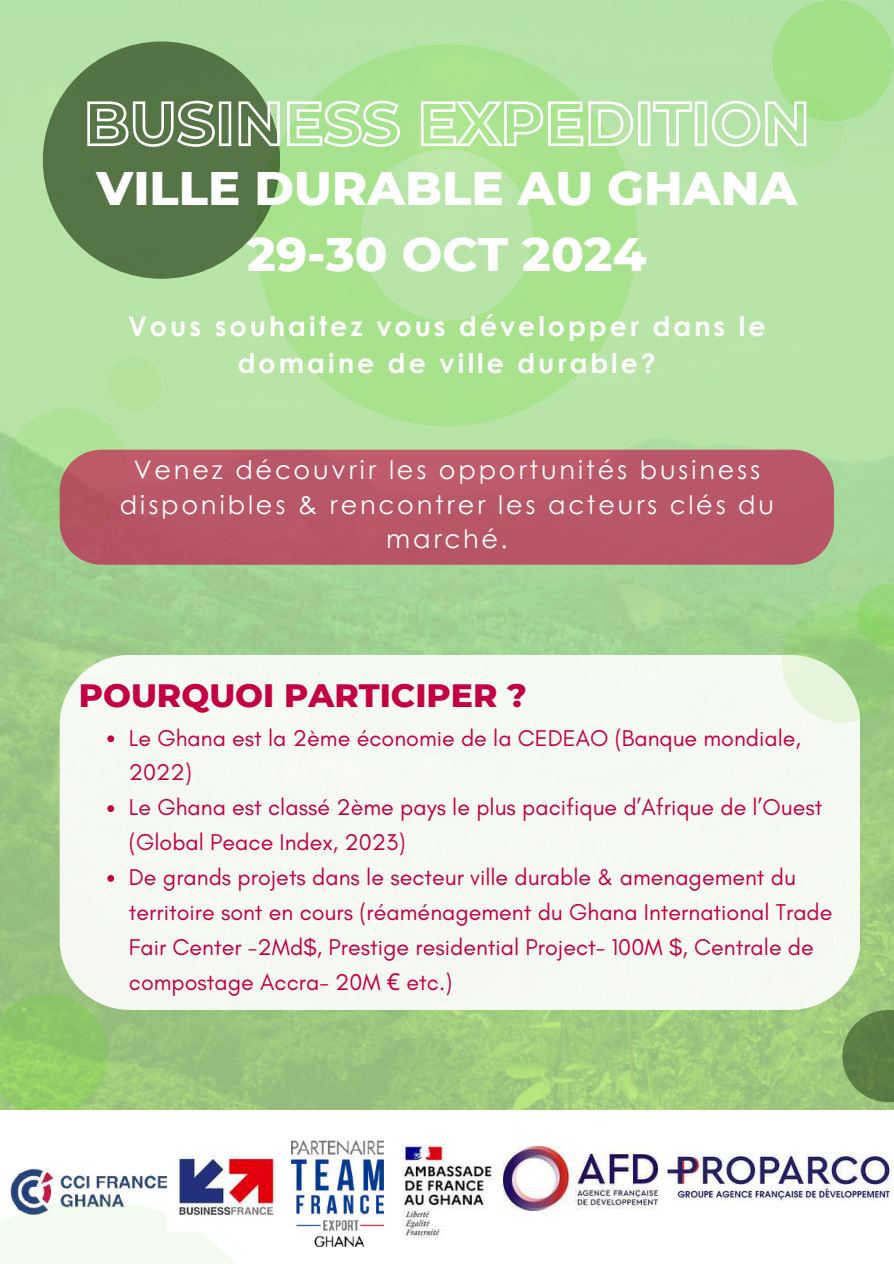
<style>
.page{position:relative;width:894px;height:1264px;background:#fff}
.page>*{position:absolute;margin:0;border:0;box-sizing:border-box;transform-origin:0 0}
.t1{font:800 48px/66.3px "Montserrat";color:#fff;text-align:center}
.t2{font:800 33px "Montserrat";color:#c40044}
.t3{font:700 27px/37.2px "Century Gothic";letter-spacing:.11em;color:#fff;text-align:center}
.t4{font:25.5px/34.8px "Century Gothic";letter-spacing:.11em;color:#fff;text-align:center}
.t5{font:23.25px/34.8px "Glacial Indifference";color:#c40044}
.s1{font-family:"Noto Sans"}
</style>
<div class="page">
<img style="left:0;top:0;width:893px;height:1110px">
<div style="left:108px;top:358px;width:53px;height:53px;background:#b2e29c;border-radius:50%"></div>
<svg style="left:7px;top:408px;width:121px;height:122px;fill:#aee296"></svg>
<div style="left:772px;top:97px;width:70px;height:70px;background:#b0e39e;border-radius:50%"></div>
<div style="left:772px;top:0;width:121px;height:121px;background:#a2e089;border-radius:50%"></div>
<svg style="left:256px;top:44px;width:381px;height:382px;fill:#a9e38e"></svg>
<div style="left:60px;top:655px;width:800px;height:354px;background:#f5f9f2"></div>
<div style="left:43px;top:41px;width:237px;height:238px;background:#557546;border-radius:50%"></div>
<svg style="left:842px;top:1009px;width:51px;height:93px;fill:#5d7e44"></svg>
<svg style="left:87px;top:99px;width:720px;height:49px"></svg>
<div style="left:60px;top:449px;width:773px;height:115px;background:#b85768"></div>
<svg style="left:107px;top:735px;width:7px;height:7px"></svg>
<svg style="left:107px;top:805px;width:7px;height:7px"></svg>
<svg style="left:107px;top:875px;width:7px;height:6px"></svg>
<svg style="left:0;top:994px;width:108px;height:116px"></svg>
<svg style="left:856px;top:584px;width:37px;height:17px"></svg>
<svg style="left:782px;top:601px;width:111px;height:121px"></svg>
<img style="left:10px;top:1168px;width:157px;height:31px">
<img style="left:291px;top:1140px;width:92px;height:106px">
<svg style="left:0;top:1199px;width:234px;height:64px;fill:#f4fcef"></svg>
<img style="left:401px;top:1144px;width:94px;height:94px">
<img style="left:503px;top:1146px;width:154px;height:64px">
<img style="left:167px;top:1154px;width:112px;height:76px">
<img style="left:664px;top:1153px;width:227px;height:49px">
<h1 class="t1" style="left:97px;top:154px;width:701px">VILLE DURABLE AU GHANA<br>29-30 OCT 2024</h1>
<p class="t3" style="left:128px;top:306px;width:639px">Vous souhaitez vous développer dans le domaine de ville durable?</p>
<p class="t4" style="left:120px;top:451px;width:655px">Venez découvrir les opportunités business disponibles &amp; rencontrer les acteurs clés du marché.</p>
<h2 class="t2" style="left:79px;top:674px;width:449px">POURQUOI PARTICIPER ?</h2>
<p class="t5" style="left:129px;top:720px;width:705px">Le Ghana est la 2ème économie de la CEDEAO (Banque mondiale, 2022)<br>Le Ghana est classé 2ème pays le plus pacifique d’Afrique de l’Ouest (Global Peace Index, 2023)<br>De grands projets dans le secteur ville durable &amp; amenagement du territoire sont en cours (réaménagement du Ghana International Trade Fair Center -2Md$, Prestige residential Project- 100M $, Centrale de compostage Accra- 20M <span class="s1">€</span> etc.)</p>
</div>
